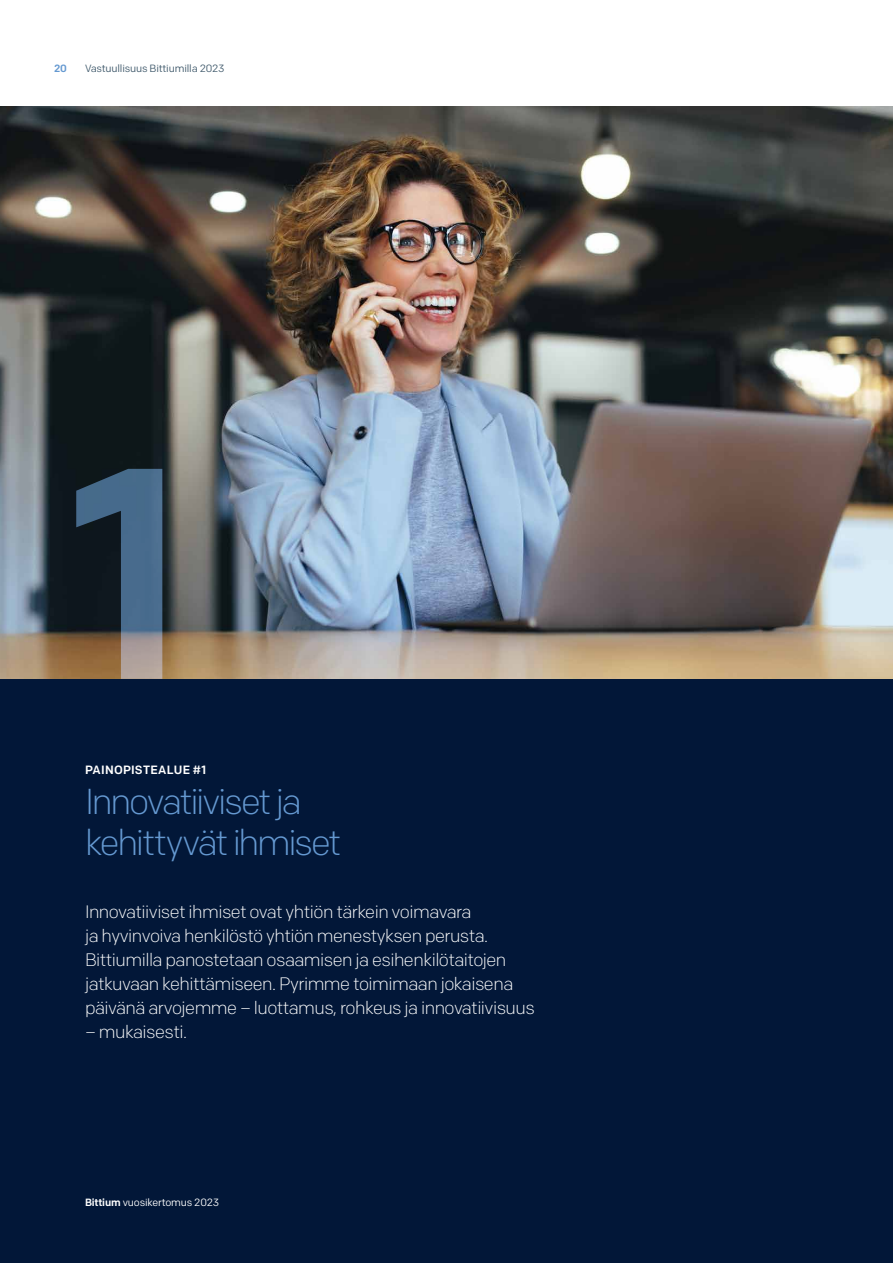
<style>
.page{position:relative;width:893px;height:1263px;background:#fff}
.page>*{position:absolute;margin:0;border:0;box-sizing:border-box;transform-origin:0 0}
.t1{font:300 36px/40.5px "Colfax";letter-spacing:-.065em;color:#6599d1}
.t2{font:300 18px/24px "Colfax";letter-spacing:-.03em;color:#fff}
.t3{font:500 12px "Colfax";letter-spacing:.02em;color:#fff}
.t4{font:10.5px "Colfax";letter-spacing:-.015em;color:#3f596b}
.t5{font:10.5px "Colfax";letter-spacing:-.015em;color:#fff}
.t6{font:500 10.5px "Colfax";color:#6599d1}
.s1{font-weight:500}
</style>
<div class="page">
<img style="left:0;top:106px;width:893px;height:573px">
<div style="left:0;top:679px;width:893px;height:584px;background:#021738"></div>
<svg style="left:76px;top:469px;width:86px;height:210px"></svg>
<p class="t6" style="left:54px;top:62px;width:14px">20</p>
<p class="t4" style="left:85px;top:62px;width:141px">Vastuullisuus Bittiumilla 2023</p>
<p class="t3" style="left:85px;top:762px;width:123px">PAINOPISTEALUE #1</p>
<h1 class="t1" style="left:85px;top:781px;width:258px">Innovatiiviset ja kehittyvät ihmiset</h1>
<p class="t2" style="left:85px;top:899px;width:451px">Innovatiiviset ihmiset ovat yhtiön tärkein voimavara<br>ja hyvinvoiva henkilöstö yhtiön menestyksen perusta.<br>Bittiumilla panostetaan osaamisen ja esihenkilötaitojen jatkuvaan kehittämiseen. Pyrimme toimimaan jokaisena päivänä arvojemme – luottamus, rohkeus ja innovatiivisuus</p>
<p class="t2" style="left:85px;top:1019px;width:104px">– mukaisesti.</p>
<p class="t5" style="left:85px;top:1196px;width:136px"><span class="s1">Bittium</span> vuosikertomus 2023</p>
</div>
